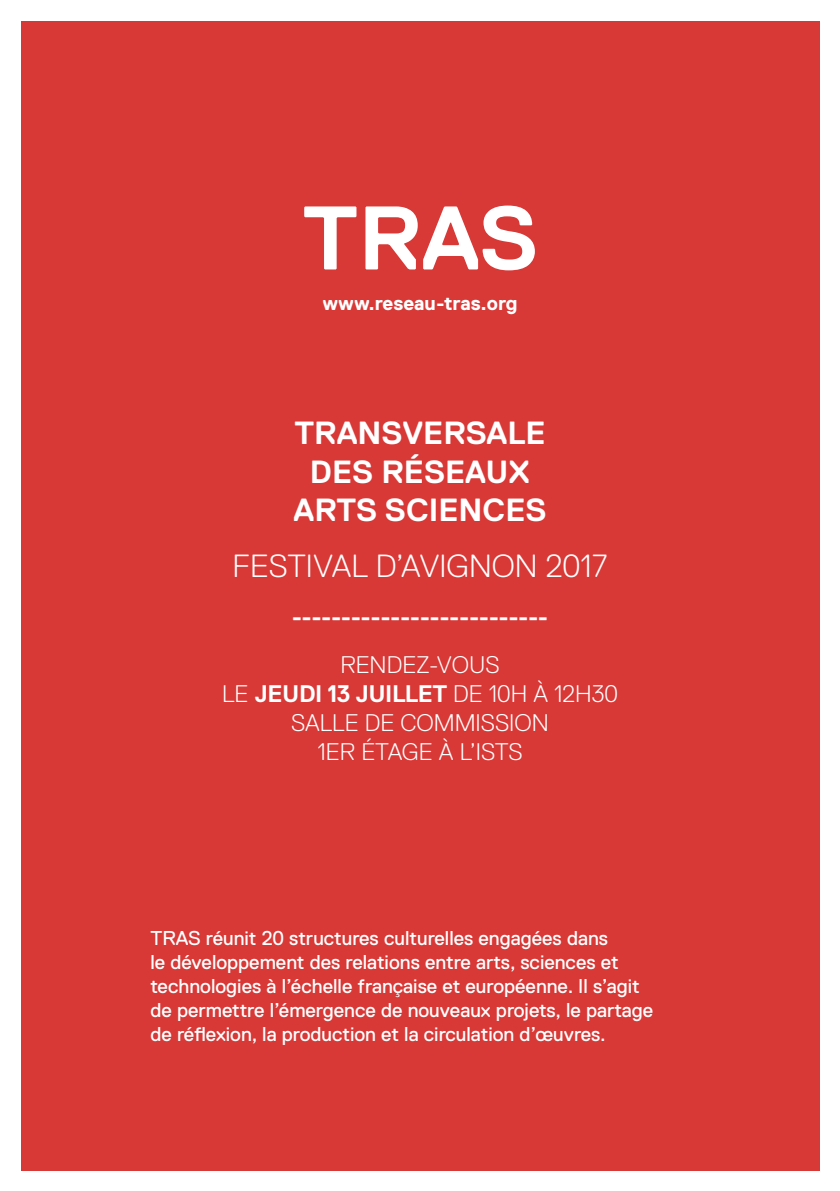
<style>
.page{position:relative;width:840px;height:1191px;background:#fff}
.page>*{position:absolute;margin:0;border:0;box-sizing:border-box;transform-origin:0 0}
.t1{font:700 90px "Replica";color:#fff}
.t2{font:700 32px "Replica";color:#fff}
.t3{font:300 32px "Replica";color:#fff}
.t4{font:700 24px "Replica";letter-spacing:-.02em;color:#fff}
.t5{font:300 24px "Replica";color:#fff}
.Style_de_paragraphe{font:20px/24px "Replica";color:#fff}
.Style_de_paragraphe-2{font:700 20px "Replica";color:#fff}
.s1{font-weight:300}
</style>
<div class="page">
<div style="left:21px;top:21px;width:797px;height:1149px;background:#d83836"></div>
<p class="t1" style="left:302px;top:188px;width:237px">TRAS</p>
<p class="Style_de_paragraphe-2" style="left:322px;top:291px;width:196px">www.reseau-tras.org</p>
<p class="t2" style="left:294px;top:415px;width:252px">TRANSVERSALE</p>
<p class="t2" style="left:310px;top:454px;width:221px">DES RÉSEAUX</p>
<p class="t2" style="left:293px;top:492px;width:254px">ARTS SCIENCES</p>
<p class="t3" style="left:232px;top:548px;width:376px">FESTIVAL D’AVIGNON 2017</p>
<p class="t4" style="left:291px;top:603px;width:258px">--------------------------</p>
<p class="t5" style="left:340px;top:651px;width:161px">RENDEZ-VOUS</p>
<p class="t4" style="left:222px;top:680px;width:397px"><span class="s1">LE</span> JEUDI 13 JUILLET <span class="s1">DE 10H À 12H30</span></p>
<p class="t5" style="left:291px;top:709px;width:259px">SALLE DE COMMISSION</p>
<p class="t5" style="left:317px;top:738px;width:207px">1ER ÉTAGE À L’ISTS</p>
<p class="Style_de_paragraphe" style="left:150px;top:926px;width:490px">TRAS réunit 20 structures culturelles engagées dans<br>le développement des relations entre arts, sciences et technologies à l’échelle française et européenne. Il s’agit</p>
<p class="Style_de_paragraphe" style="left:150px;top:998px;width:504px">de permettre l’émergence de nouveaux projets, le partage</p>
<p class="Style_de_paragraphe" style="left:150px;top:1022px;width:456px">de réflexion, la production et la circulation d’œuvres.</p>
</div>
